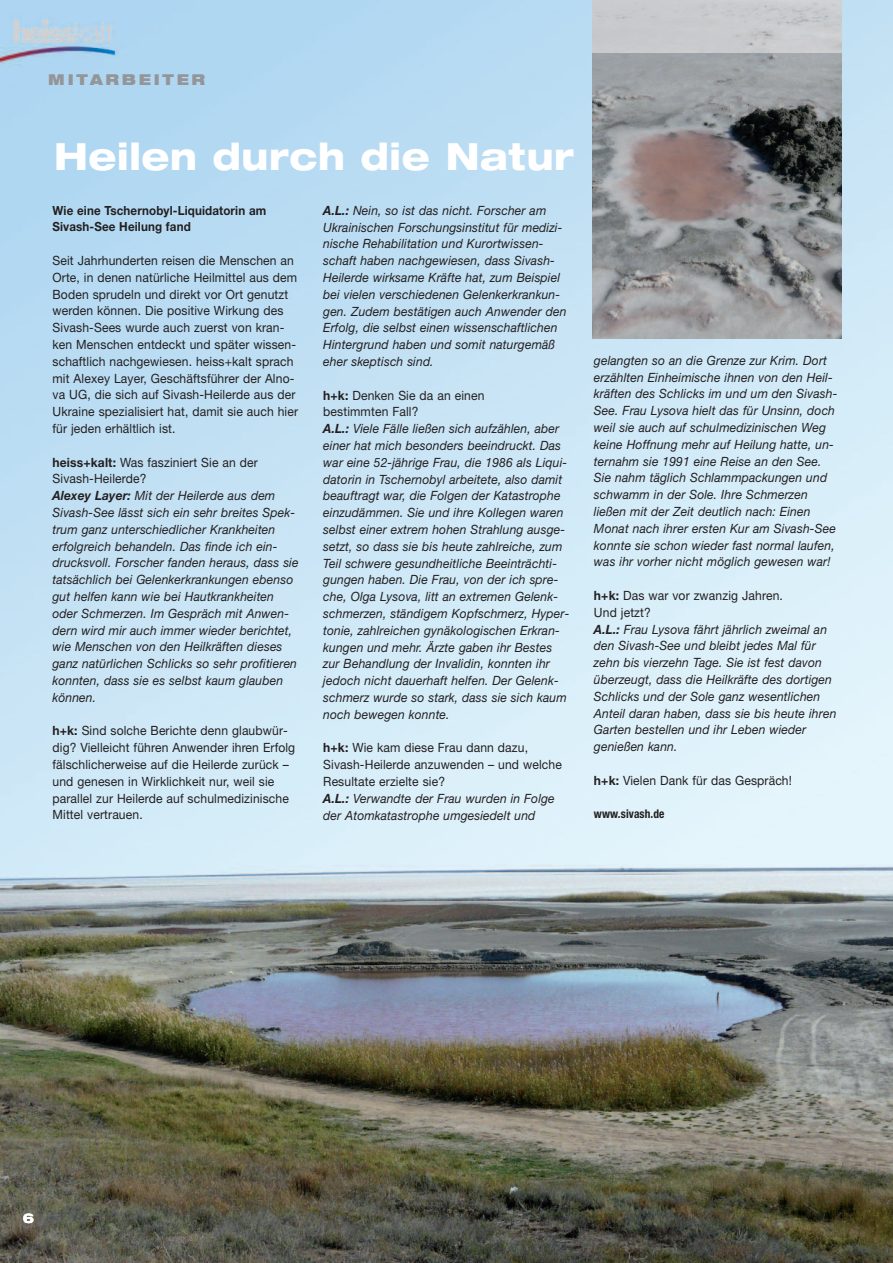
<style>
.page{position:relative;width:893px;height:1263px;background:#fff}
.page>*{position:absolute;margin:0;border:0;box-sizing:border-box;transform-origin:0 0}
.t1{font:800 expanded 37.5px "Helvetica Neue";letter-spacing:.02em;color:#fff;scale:.92 1}
.t2{font:900 expanded 15px "Helvetica Neue";letter-spacing:.195em;color:#939598;scale:.95 1}
.t3{font:800 expanded 13.5px "Helvetica Neue";color:#fff;scale:.95 1}
.t4{font:italic 12.75px/16.8px "Helvetica Neue";letter-spacing:.01em;color:#231f20;scale:.95 1}
.t5{font:12.75px/16.8px "Helvetica Neue";letter-spacing:.01em;color:#231f20;scale:.95 1}
.t6{font:700 12.6px/16.8px "Helvetica Neue";letter-spacing:.01em;color:#231f20;scale:.92 1}
.t7{font:700 condensed 12px "Helvetica Neue";letter-spacing:.01em;color:#231f20;scale:.95 1}
.s1{font-weight:700}
.s2{font-weight:700;font-style:normal}
.s3{font-style:normal}
.s4{font-weight:700;font-style:italic}
.s5{font-style:italic}
</style>
<div class="page">
<img style="left:0;top:0;width:893px;height:1263px">
<img style="left:592px;top:53px;width:250px;height:286px">
<div style="left:592px;top:0;width:250px;height:53px;background:#c9cacd"></div>
<p class="t2" style="left:48px;top:74px;width:167px">MITARBEITER</p>
<h1 class="t1" style="left:54px;top:142px;width:567px">Heilen durch die Natur</h1>
<p class="t4" style="left:323px;top:203px;width:258px"><span class="s1">A.L.:</span> Nein, so ist das nicht. Forscher am Ukrainischen Forschungsinstitut für medizi&shy;nische Rehabilitation und Kurortwissen&shy;schaft haben nachgewiesen, dass Sivash-Heilerde wirksame Kräfte hat, zum Beispiel bei vielen verschiedenen Gelenkerkrankun&shy;gen. Zudem bestätigen auch Anwender den Erfolg, die selbst einen wissenschaftlichen Hintergrund haben und somit naturgemäß eher skeptisch sind.</p>
<p class="t4" style="left:323px;top:388px;width:261px"><span class="s2">h+k:</span> <span class="s3">Denken Sie da an einen<br>bestimmten Fall?<br></span><span class="s1">A.L.:</span> Viele Fälle ließen sich aufzählen, aber einer hat mich besonders beeindruckt. Das war eine 52-jährige Frau, die 1986 als Liqui&shy;datorin in Tschernobyl arbeitete, also damit beauftragt war, die Folgen der Katastrophe einzudämmen. Sie und ihre Kollegen waren selbst einer extrem hohen Strahlung ausge&shy;setzt, so dass sie bis heute zahlreiche, zum Teil schwere gesundheitliche Beeinträchti&shy;gungen haben. Die Frau, von der ich spre&shy;che, Olga Lysova, litt an extremen Gelenk&shy;schmerzen, ständigem Kopfschmerz, Hyper&shy;tonie, zahlreichen gynäkologischen Erkran&shy;kungen und mehr. Ärzte gaben ihr Bestes zur Behandlung der Invalidin, konnten ihr jedoch nicht dauerhaft helfen. Der Gelenk&shy;schmerz wurde so stark, dass sie sich kaum noch bewegen konnte.</p>
<p class="t5" style="left:323px;top:741px;width:253px"><span class="s1">h+k:</span> Wie kam diese Frau dann dazu, Sivash-Heilerde anzuwenden – und welche Resultate erzielte sie?<br><span class="s4">A.L.:</span> <span class="s5">Verwandte der Frau wurden in Folge der Atomkatastrophe umgesiedelt und</span></p>
<p class="t6" style="left:53px;top:203px;width:234px">Wie eine Tschernobyl-Liquidatorin am<br>Sivash-See Heilung fand</p>
<p class="t5" style="left:53px;top:253px;width:260px">Seit Jahrhunderten reisen die Menschen an Orte, in denen natürliche Heilmittel aus dem Boden sprudeln und direkt vor Ort genutzt werden können. Die positive Wirkung des Sivash-Sees wurde auch zuerst von kran&shy;ken Menschen entdeckt und später wissen&shy;schaftlich nachgewiesen. heiss+kalt sprach mit Alexey Layer, Geschäftsführer der Alno&shy;va UG, die sich auf Sivash-Heilerde aus der Ukraine spezialisiert hat, damit sie auch hier für jeden erhältlich ist.</p>
<p class="t4" style="left:53px;top:455px;width:261px"><span class="s2">heiss+kalt:</span> <span class="s3">Was fasziniert Sie an der Sivash-Heilerde?<br></span><span class="s1">Alexey Layer:</span> Mit der Heilerde aus dem Sivash-See lässt sich ein sehr breites Spek&shy;trum ganz unterschiedlicher Krankheiten erfolgreich behandeln. Das finde ich ein&shy;drucksvoll. Forscher fanden heraus, dass sie tatsächlich bei Gelenkerkrankungen ebenso gut helfen kann wie bei Hautkrankheiten oder Schmerzen. Im Gespräch mit Anwen&shy;dern wird mir auch immer wieder berichtet, wie Menschen von den Heilkräften dieses ganz natürlichen Schlicks so sehr profitieren konnten, dass sie es selbst kaum glauben können.</p>
<p class="t5" style="left:53px;top:724px;width:257px"><span class="s1">h+k:</span> Sind solche Berichte denn glaubwür&shy;dig? Vielleicht führen Anwender ihren Erfolg fälschlicherweise auf die Heilerde zurück – und genesen in Wirklichkeit nur, weil sie parallel zur Heilerde auf schulmedizinische Mittel vertrauen.</p>
<p class="t4" style="left:594px;top:353px;width:258px">gelangten so an die Grenze zur Krim. Dort erzählten Einheimische ihnen von den Heil&shy;kräften des Schlicks im und um den Sivash-See. Frau Lysova hielt das für Unsinn, doch weil sie auch auf schulmedizinischen Weg keine Hoffnung mehr auf Heilung hatte, un&shy;ternahm sie 1991 eine Reise an den See.<br>Sie nahm täglich Schlammpackungen und schwamm in der Sole. Ihre Schmerzen ließen mit der Zeit deutlich nach: Einen Monat nach ihrer ersten Kur am Sivash-See konnte sie schon wieder fast normal laufen, was ihr vorher nicht möglich gewesen war!</p>
<p class="t4" style="left:594px;top:588px;width:257px"><span class="s2">h+k:</span> <span class="s3">Das war vor zwanzig Jahren.<br>Und jetzt?<br></span><span class="s1">A.L.:</span> Frau Lysova fährt jährlich zweimal an den Sivash-See und bleibt jedes Mal für zehn bis vierzehn Tage. Sie ist fest davon überzeugt, dass die Heilkräfte des dortigen Schlicks und der Sole ganz wesentlichen Anteil daran haben, dass sie bis heute ihren Garten bestellen und ihr Leben wieder genießen kann.</p>
<p class="t5" style="left:594px;top:773px;width:210px"><span class="s1">h+k:</span> Vielen Dank für das Gespräch!</p>
<p class="t7" style="left:594px;top:807px;width:76px">www.sivash.de</p>
<p class="t3" style="left:23px;top:1213px;width:13px">6</p>
</div>
